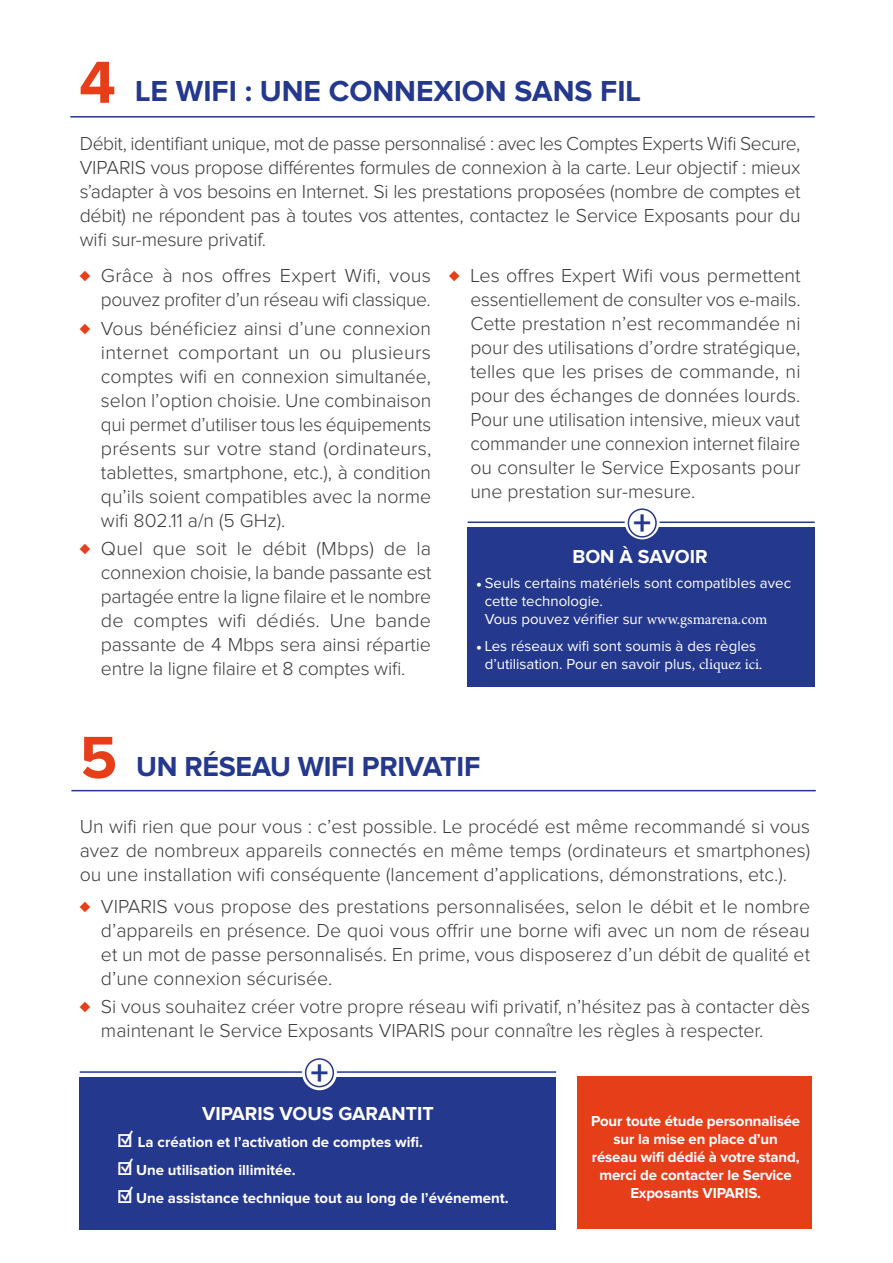
<style>
.page{position:relative;width:893px;height:1263px;background:#fff}
.page>*{position:absolute;margin:0;border:0;box-sizing:border-box;transform-origin:0 0}
.t1{font:700 36px "Proxima Nova";color:#24388d}
.t2{font:700 30px "Proxima Nova";color:#24388d}
.t3{font:700 28.5px "Proxima Nova";letter-spacing:-.01em;color:#24388d}
.t4{font:300 19.5px/24px "Proxima Nova";color:#3c3c3b;text-align:justify}
.t5{font:700 19.5px "Proxima Nova";color:#fff}
.t6{font:700 15px/18px "Proxima Nova";letter-spacing:-.01em;color:#fff;text-align:center}
.t7{font:15px/18px "Proxima Nova";color:#fff}
.s1{font-size:61.5px;color:#e73e1a}
.s2{font-weight:700;font-size:21px;color:#e73e1a}
.s3{font-family:"Minion Pro"}
.s4{font-size:22.5px}
</style>
<div class="page">
<hr style="left:70px;top:116px;width:745px;height:2px;background:#24388d">
<div style="left:467px;top:527px;width:347px;height:159px;background:#24388d"></div>
<hr style="left:468px;top:521px;width:347px;height:2px;background:#24388d">
<svg style="left:625px;top:504px;width:35px;height:35px"></svg>
<div style="left:628px;top:509px;width:28px;height:28px;background:#fff;border-radius:50%"></div>
<div style="left:628px;top:508px;width:29px;height:30px;border:2px solid #24388d;border-radius:50%"></div>
<hr style="left:71px;top:790px;width:745px;height:1px;background:#24388d">
<div style="left:80px;top:1077px;width:476px;height:153px;background:#24388d"></div>
<hr style="left:80px;top:1071px;width:476px;height:2px;background:#24388d">
<svg style="left:302px;top:1055px;width:35px;height:35px"></svg>
<div style="left:306px;top:1059px;width:27px;height:27px;background:#fff;border-radius:50%"></div>
<div style="left:305px;top:1058px;width:29px;height:29px;border:2px solid #24388d;border-radius:50%"></div>
<div style="left:577px;top:1076px;width:235px;height:153px;background:#e73e1a"></div>
<h2 class="t2" style="left:79px;top:78px;width:563px"><span class="s1">4</span> LE WIFI : UNE CONNEXION SANS FIL</h2>
<p class="t4" style="left:80px;top:132px;width:722px">Débit, identifiant unique, mot de passe personnalisé : avec les Comptes Experts Wifi Secure, VIPARIS vous propose différentes formules de connexion à la carte. Leur objectif : mieux s’adapter à vos besoins en Internet. Si les prestations proposées (nombre de comptes et débit) ne répondent pas à toutes vos attentes, contactez le Service Exposants pour du wifi sur-mesure privatif.</p>
<p class="t4" style="left:80px;top:265px;width:353px;text-align:right"><span class="s2">♦</span> Grâce à nos offres Expert Wifi, vous pouvez profiter d’un réseau wifi classique.</p>
<p class="t4" style="left:101px;top:317px;width:332px;text-indent:-21px"><span class="s2">♦</span> Vous bénéficiez ainsi d’une connexion internet comportant un ou plusieurs comptes wifi en connexion simultanée, selon l’option choisie. Une combinaison qui permet d’utiliser tous les équipements présents sur votre stand (ordinateurs, tablettes, smartphone, etc.), à condition qu’ils soient compatibles avec la norme wifi 802.11 a/n (5 GHz).</p>
<p class="t4" style="left:101px;top:537px;width:332px;text-indent:-21px"><span class="s2">♦</span> Quel que soit le débit (Mbps) de la connexion choisie, la bande passante est partagée entre la ligne filaire et le nombre de comptes wifi dédiés. Une bande passante de 4 Mbps sera ainsi répartie entre la ligne filaire et 8 comptes wifi.</p>
<p class="t4" style="left:470px;top:265px;width:332px;text-indent:-21px"><span class="s2">♦</span> Les offres Expert Wifi vous permettent essentiellement de consulter vos e-mails.<br>Cette prestation n’est recommandée ni pour des utilisations d’ordre stratégique, telles que les prises de commande, ni pour des échanges de données lourds.<br>Pour une utilisation intensive, mieux vaut commander une connexion internet filaire ou consulter le Service Exposants pour une prestation sur-mesure.</p>
<h1 class="t1" style="left:633px;top:507px;width:20px">+</h1>
<p class="t5" style="left:572px;top:548px;width:137px">BON À SAVOIR</p>
<p class="t7" style="left:485px;top:575px;width:308px;text-indent:-9px"><span class="s3">•</span> Seuls certains matériels sont compatibles avec cette technologie.<br>Vous pouvez vérifier sur <span class="s3">www.gsmarena.com</span></p>
<p class="t7" style="left:476px;top:637px;width:288px;text-align:center"><span class="s3">•</span> Les réseaux wifi sont soumis à des règles d’utilisation. Pour en savoir plus, <span class="s3">cliquez ici.</span></p>
<h3 class="t3" style="left:80px;top:754px;width:402px"><span class="s1">5</span> UN RÉSEAU WIFI PRIVATIF</h3>
<p class="t4" style="left:80px;top:815px;width:732px">Un wifi rien que pour vous : c’est possible. Le procédé est même recommandé si vous avez de nombreux appareils connectés en même temps (ordinateurs et smartphones) ou une installation wifi conséquente (lancement d’applications, démonstrations, etc.).</p>
<p class="t4" style="left:101px;top:895px;width:711px;text-indent:-21px"><span class="s2">♦</span> VIPARIS vous propose des prestations personnalisées, selon le débit et le nombre d’appareils en présence. De quoi vous offrir une borne wifi avec un nom de réseau et un mot de passe personnalisés. En prime, vous disposerez d’un débit de qualité et d’une connexion sécurisée.</p>
<p class="t4" style="left:101px;top:996px;width:711px;text-indent:-21px"><span class="s2">♦</span> Si vous souhaitez créer votre propre réseau wifi privatif, n’hésitez pas à contacter dès maintenant le Service Exposants VIPARIS pour connaître les règles à respecter.</p>
<h1 class="t1" style="left:310px;top:1057px;width:20px">+</h1>
<p class="t5" style="left:202px;top:1104px;width:233px">VIPARIS VOUS GARANTIT</p>
<p class="t6" style="left:117px;top:1133px;width:307px"><span class="s4">☑</span> La création et l’activation de comptes wifi.</p>
<p class="t6" style="left:117px;top:1161px;width:180px"><span class="s4">☑</span> Une utilisation illimitée.</p>
<p class="t6" style="left:117px;top:1189px;width:393px"><span class="s4">☑</span> Une assistance technique tout au long de l’événement.</p>
<p class="t6" style="left:591px;top:1113px;width:210px">Pour toute étude personnalisée sur la mise en place d’un réseau wifi dédié à votre stand, merci de contacter le Service<br>Exposants VIPARIS.</p>
</div>
